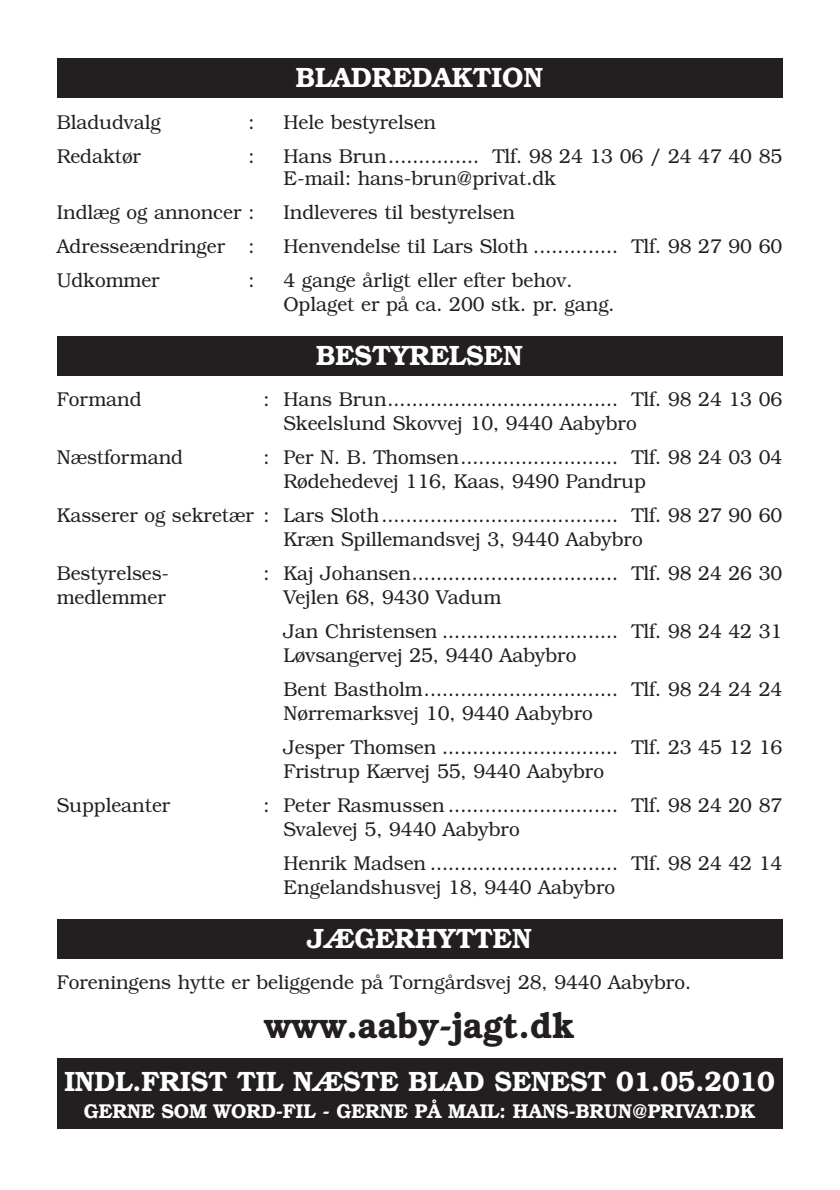
<style>
.page{position:relative;width:840px;height:1190px;background:#fff}
.page>*{position:absolute;margin:0;border:0;box-sizing:border-box;transform-origin:0 0}
.t1{font:600 36px "Bookman";color:#231f20;scale:.95 1}
.t2{font:600 28px "Bookman";color:#fff;scale:.95 1}
.t3{font:300 20px/24px "Bookman";color:#231f20;scale:.95 1}
.t4{font:600 20px "Bookman";color:#fff;scale:.95 1}
</style>
<div class="page">
<div style="left:57px;top:58px;width:725px;height:39px;background:#231f20"></div>
<div style="left:57px;top:1058px;width:725px;height:71px;background:#231f20"></div>
<div style="left:57px;top:336px;width:725px;height:40px;background:#231f20"></div>
<div style="left:57px;top:919px;width:725px;height:39px;background:#231f20"></div>
<h2 class="t2" style="left:296px;top:67px;width:262px">BLADREDAKTION</h2>
<p class="t3" style="left:57px;top:112px;width:111px">Bladudvalg</p>
<p class="t3" style="left:249px;top:112px;width:8px">:</p>
<p class="t3" style="left:283px;top:112px;width:162px">Hele bestyrelsen</p>
<p class="t3" style="left:57px;top:146px;width:90px">Redaktør</p>
<p class="t3" style="left:249px;top:146px;width:8px">:</p>
<p class="t3" style="left:283px;top:147px;width:527px;line-height:22px">Hans Brun............... Tlf. 98 24 13 06 / 24 47 40 85<br>E-mail: hans-brun@privat.dk</p>
<p class="t3" style="left:57px;top:202px;width:210px">Indlæg og annoncer :</p>
<p class="t3" style="left:283px;top:202px;width:245px">Indleveres til bestyrelsen</p>
<p class="t3" style="left:57px;top:236px;width:210px">Adresseændringer :</p>
<p class="t3" style="left:283px;top:236px;width:527px">Henvendelse til Lars Sloth .............. Tlf. 98 27 90 60</p>
<p class="t3" style="left:57px;top:270px;width:110px">Udkommer</p>
<p class="t3" style="left:249px;top:270px;width:8px">:</p>
<p class="t3" style="left:283px;top:270px;width:350px">4 gange årligt eller efter behov.<br>Oplaget er på ca. 200 stk. pr. gang.</p>
<h2 class="t2" style="left:316px;top:345px;width:219px">BESTYRELSEN</h2>
<p class="t3" style="left:57px;top:389px;width:91px">Formand</p>
<p class="t3" style="left:283px;top:389px;width:527px;text-indent:-20px">: Hans Brun...................................... Tlf. 98 24 13 06<br>Skeelslund Skovvej 10, 9440 Aabybro</p>
<p class="t3" style="left:57px;top:447px;width:134px">Næstformand</p>
<p class="t3" style="left:283px;top:447px;width:527px;text-indent:-20px">: Per N. B. Thomsen.......................... Tlf. 98 24 03 04<br>Rødehedevej 116, Kaas, 9490 Pandrup</p>
<p class="t3" style="left:283px;top:505px;width:527px;text-indent:-227px">Kasserer og sekretær : Lars Sloth....................................... Tlf. 98 27 90 60<br>Kræn Spillemandsvej 3, 9440 Aabybro</p>
<p class="t3" style="left:57px;top:563px;width:120px">Bestyrelses-</p>
<p class="t3" style="left:264px;top:563px;width:548px">: Kaj Johansen.................................. Tlf. 98 24 26 30</p>
<p class="t3" style="left:57px;top:587px;width:116px">medlemmer</p>
<p class="t3" style="left:283px;top:582px;width:527px;line-height:34px">Vejlen 68, 9430 Vadum<br>Jan Christensen ............................. Tlf. 98 24 42 31</p>
<p class="t3" style="left:283px;top:640px;width:527px;line-height:34px">Løvsangervej 25, 9440 Aabybro<br>Bent Bastholm................................ Tlf. 98 24 24 24</p>
<p class="t3" style="left:283px;top:698px;width:527px;line-height:34px">Nørremarksvej 10, 9440 Aabybro<br>Jesper Thomsen ............................. Tlf. 23 45 12 16</p>
<p class="t3" style="left:283px;top:761px;width:339px">Fristrup Kærvej 55, 9440 Aabybro</p>
<p class="t3" style="left:57px;top:795px;width:121px">Suppleanter</p>
<p class="t3" style="left:283px;top:795px;width:527px;text-indent:-20px">: Peter Rasmussen ............................ Tlf. 98 24 20 87<br>Svalevej 5, 9440 Aabybro</p>
<p class="t3" style="left:283px;top:853px;width:527px">Henrik Madsen ............................... Tlf. 98 24 42 14<br>Engelandshusvej 18, 9440 Aabybro</p>
<h2 class="t2" style="left:307px;top:928px;width:238px">JÆGERHYTTEN</h2>
<p class="t3" style="left:57px;top:972px;width:669px">Foreningens hytte er beliggende på Torngårdsvej 28, 9440 Aabybro.</p>
<h1 class="t1" style="left:264px;top:1011px;width:328px">www.aaby-jagt.dk</h1>
<h2 class="t2" style="left:64px;top:1070px;width:749px">INDL.FRIST TIL NÆSTE BLAD SENEST 01.05.2010</h2>
<p class="t4" style="left:84px;top:1104px;width:708px">GERNE SOM WORD-FIL - GERNE PÅ MAIL: HANS-BRUN@PRIVAT.DK</p>
</div>
